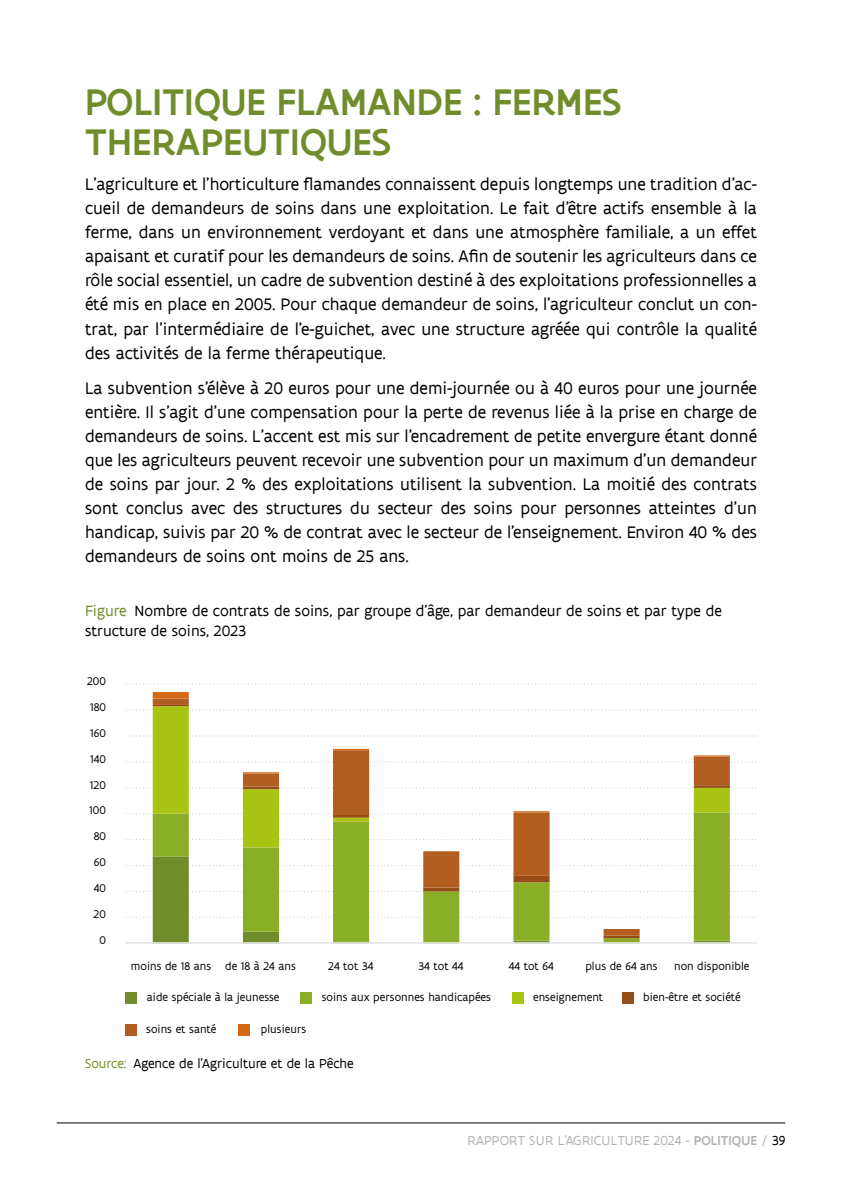
<style>
.page{position:relative;width:842px;height:1191px;background:#fff}
.page>*{position:absolute;margin:0;border:0;box-sizing:border-box;transform-origin:0 0}
.t1{font:500 40px/40px "Flanders Art Sans";letter-spacing:.005em;color:#718d2b}
.Platte_tekst{font:18px/24px "Flanders Art Sans";color:#000;text-align:justify}
.t2{font:16px/20px "Flanders Art Sans";color:#000}
.t3{font:14px "Flanders Art Sans";letter-spacing:.005em;color:#b3b2b2}
.t4{font:14px "Flanders Art Sans";color:#000}
.t5{font:12px "Flanders Art Sans";letter-spacing:.005em;color:#000}
.s1{color:#718d2b}
.s2{font-weight:500}
.s3{color:#000}
</style>
<div class="page">
<hr style="left:57px;top:1122px;width:728px;height:1px;background:#000">
<svg style="left:129px;top:684px;width:628px;height:1px"></svg>
<svg style="left:129px;top:710px;width:628px;height:1px"></svg>
<svg style="left:129px;top:735px;width:628px;height:1px"></svg>
<svg style="left:129px;top:761px;width:628px;height:1px"></svg>
<svg style="left:129px;top:787px;width:628px;height:1px"></svg>
<svg style="left:126px;top:813px;width:631px;height:1px"></svg>
<svg style="left:126px;top:839px;width:631px;height:1px"></svg>
<svg style="left:126px;top:865px;width:631px;height:1px"></svg>
<svg style="left:126px;top:891px;width:631px;height:1px"></svg>
<svg style="left:126px;top:917px;width:631px;height:1px"></svg>
<svg style="left:153px;top:938px;width:577px;height:4px"></svg>
<svg style="left:153px;top:812px;width:577px;height:123px"></svg>
<svg style="left:153px;top:692px;width:577px;height:120px"></svg>
<hr style="left:126px;top:942px;width:631px;height:1px;background:#e2e1e1">
<div style="left:126px;top:992px;width:11px;height:12px;background:#718c2b"></div>
<div style="left:301px;top:992px;width:11px;height:12px;background:#8aae26"></div>
<div style="left:513px;top:992px;width:11px;height:12px;background:#aac414"></div>
<div style="left:623px;top:992px;width:11px;height:12px;background:#974d17"></div>
<div style="left:126px;top:1024px;width:11px;height:11px;background:#b35e21"></div>
<div style="left:238px;top:1024px;width:12px;height:11px;background:#d46814"></div>
<h1 class="t1" style="left:85px;top:82px;width:538px">POLITIQUE FLAMANDE : FERMES<br>THERAPEUTIQUES</h1>
<p class="Platte_tekst" style="left:85px;top:173px;width:673px">L’agriculture et l’horticulture flamandes connaissent depuis longtemps une tradition d’ac&shy;cueil de demandeurs de soins dans une exploitation. Le fait d’être actifs ensemble à la ferme, dans un environnement verdoyant et dans une atmosphère familiale, a un effet apaisant et curatif pour les demandeurs de soins. Afin de soutenir les agriculteurs dans ce rôle social essentiel, un cadre de subvention destiné à des exploitations professionnelles a été mis en place en 2005. Pour chaque demandeur de soins, l’agriculteur conclut un con&shy;trat, par l’intermédiaire de l’e-guichet, avec une structure agréée qui contrôle la qualité des activités de la ferme thérapeutique.</p>
<p class="Platte_tekst" style="left:85px;top:376px;width:673px">La subvention s’élève à 20 euros pour une demi-journée ou à 40 euros pour une journée entière. Il s’agit d’une compensation pour la perte de revenus liée à la prise en charge de demandeurs de soins. L’accent est mis sur l’encadrement de petite envergure étant donné que les agriculteurs peuvent recevoir une subvention pour un maximum d’un demandeur de soins par jour. 2 % des exploitations utilisent la subvention. La moitié des contrats sont conclus avec des structures du secteur des soins pour personnes atteintes d’un handicap, suivis par 20 % de contrat avec le secteur de l’enseignement. Environ 40 % des demandeurs de soins ont moins de 25 ans.</p>
<p class="t2" style="left:85px;top:601px;width:638px"><span class="s1">Figure</span> Nombre de contrats de soins, par groupe d’âge, par demandeur de soins et par type de structure de soins, 2023</p>
<p class="t5" style="left:87px;top:673px;width:20px">200</p>
<p class="t5" style="left:90px;top:699px;width:17px">180</p>
<p class="t5" style="left:90px;top:725px;width:17px">160</p>
<p class="t5" style="left:90px;top:751px;width:17px">140</p>
<p class="t5" style="left:90px;top:777px;width:18px">120</p>
<p class="t5" style="left:89px;top:803px;width:18px">100</p>
<p class="t5" style="left:94px;top:829px;width:14px">80</p>
<p class="t5" style="left:94px;top:855px;width:14px">60</p>
<p class="t5" style="left:94px;top:881px;width:14px">40</p>
<p class="t5" style="left:94px;top:906px;width:14px">20</p>
<p class="t5" style="left:99px;top:932px;width:8px">0</p>
<p class="t5" style="left:131px;top:958px;width:167px">moins de 18 ans de 18 à 24 ans</p>
<p class="t5" style="left:328px;top:958px;width:47px">24 tot 34</p>
<p class="t5" style="left:418px;top:958px;width:47px">34 tot 44</p>
<p class="t5" style="left:509px;top:958px;width:47px">44 tot 64</p>
<p class="t5" style="left:585px;top:958px;width:74px">plus de 64 ans</p>
<p class="t5" style="left:674px;top:958px;width:77px">non disponible</p>
<p class="t5" style="left:147px;top:990px;width:134px">aide spéciale à la jeunesse</p>
<p class="t5" style="left:322px;top:990px;width:171px">soins aux personnes handicapées</p>
<p class="t5" style="left:533px;top:990px;width:72px">enseignement</p>
<p class="t5" style="left:643px;top:990px;width:99px">bien-être et société</p>
<p class="t5" style="left:146px;top:1021px;width:72px">soins et santé</p>
<p class="t5" style="left:261px;top:1021px;width:47px">plusieurs</p>
<p class="t4" style="left:85px;top:1055px;width:270px"><span class="s1">Source:</span> Agence de l’Agriculture et de la Pêche</p>
<p class="t3" style="left:468px;top:1131px;width:319px">RAPPORT SUR L’AGRICULTURE 2024 - <span class="s2">POLITIQUE</span> / <span class="s3">39</span></p>
</div>
